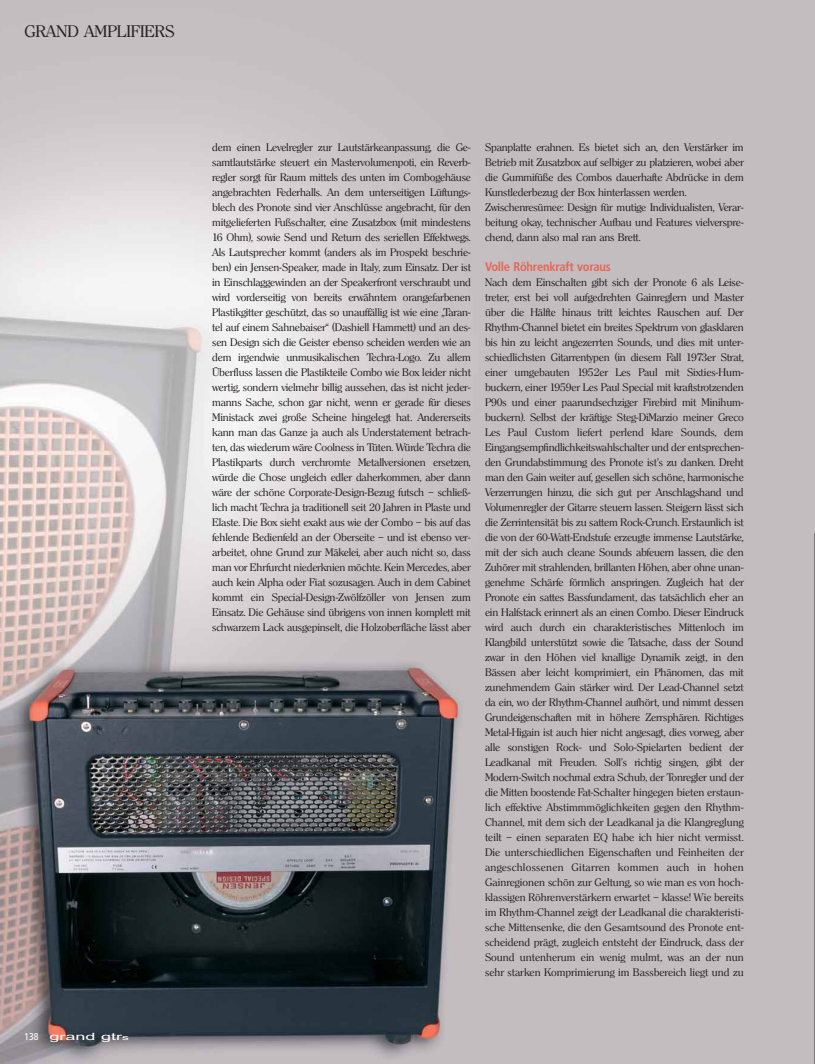
<style>
.page{position:relative;width:815px;height:1064px;background:#fff}
.page>*{position:absolute;margin:0;border:0;box-sizing:border-box;transform-origin:0 0}
.t1{font:16.25px "Clerface";color:#231f20}
.t2{font:700 condensed 12.5px "Frutiger";letter-spacing:-.015em;color:#e56656}
.t3{font:10.62px/15px "Clerface";letter-spacing:-.015em;color:#231f20;text-align:justify}
.t4{font:10px "Arial";color:#fff;scale:1.8 1}
.s1{font-family:"Frutiger";font-stretch:condensed}
.s2{font-size:7.5px}
</style>
<div class="page">
<img style="left:0;top:0;width:815px;height:1064px">
<svg style="left:814px;top:533px;width:1px;height:531px"></svg>
<h1 class="t1" style="left:24px;top:24px;width:152px">GRAND AMPLIFIERS</h1>
<p class="t4" style="left:24px;top:1032px;width:59px"><span class="s1">138</span> grand gtr<span class="s2">s</span></p>
<p class="t3" style="left:212px;top:140px;width:260px">dem einen Levelregler zur Lautstärkeanpassung, die Ge&shy;samtlautstärke steuert ein Mastervolumenpoti, ein Reverb&shy;regler sorgt für Raum mittels des unten im Combogehäuse angebrachten Federhalls. An dem unterseitigen Lüftungs&shy;blech des Pronote sind vier Anschlüsse angebracht, für den mitgelieferten Fußschalter, eine Zusatzbox (mit mindestens 16 Ohm), sowie Send und Return des seriellen Effektwegs.<br>Als Lautsprecher kommt (anders als im Prospekt beschrie&shy;ben) ein Jensen-Speaker, made in Italy, zum Einsatz. Der ist in Einschlaggewinden an der Speakerfront verschraubt und wird vorderseitig von bereits erwähntem orangefarbenen Plastikgitter geschützt, das so unauffällig ist wie eine „Taran&shy;tel auf einem Sahnebaiser“ (Dashiell Hammett) und an des&shy;sen Design sich die Geister ebenso scheiden werden wie an dem irgendwie unmusikalischen Techra-Logo. Zu allem Überfluss lassen die Plastikteile Combo wie Box leider nicht wertig, sondern vielmehr billig aussehen, das ist nicht jeder&shy;manns Sache, schon gar nicht, wenn er gerade für dieses Ministack zwei große Scheine hingelegt hat. Andererseits kann man das Ganze ja auch als Understatement betrach&shy;ten, das wiederum wäre Coolness in Tüten. Würde Techra die Plastikparts durch verchromte Metallversionen ersetzen, würde die Chose ungleich edler daherkommen, aber dann wäre der schöne Corporate-Design-Bezug futsch – schließ&shy;lich macht Techra ja traditionell seit 20 Jahren in Plaste und Elaste. Die Box sieht exakt aus wie der Combo – bis auf das fehlende Bedienfeld an der Oberseite – und ist ebenso ver&shy;arbeitet, ohne Grund zur Mäkelei, aber auch nicht so, dass man vor Ehrfurcht niederknien möchte. Kein Mercedes, aber auch kein Alpha oder Fiat sozusagen. Auch in dem Cabinet kommt ein Special-Design-Zwölfzöller von Jensen zum Einsatz. Die Gehäuse sind übrigens von innen komplett mit schwarzem Lack ausgepinselt, die Holzoberfläche lässt aber</p>
<p class="t3" style="left:485px;top:140px;width:260px;text-align:left">Spanplatte erahnen. Es bietet sich an, den Verstärker im Betrieb mit Zusatzbox auf selbiger zu platzieren, wobei aber die Gummifüße des Combos dauerhafte Abdrücke in dem Kunstlederbezug der Box hinterlassen werden.<br>Zwischenresümee: Design für mutige Individualisten, Verar&shy;beitung okay, technischer Aufbau und Features vielverspre&shy;chend, dann also mal ran ans Brett.</p>
<p class="t2" style="left:485px;top:261px;width:127px">Volle Röhrenkraft voraus</p>
<p class="t3" style="left:485px;top:275px;width:260px">Nach dem Einschalten gibt sich der Pronote 6 als Leise&shy;treter, erst bei voll aufgedrehten Gainreglern und Master über die Hälfte hinaus tritt leichtes Rauschen auf. Der Rhythm-Channel bietet ein breites Spektrum von glasklaren bis hin zu leicht angezerrten Sounds, und dies mit unter&shy;schiedlichsten Gitarrentypen (in diesem Fall 1973er Strat, einer umgebauten 1952er Les Paul mit Sixties-Hum&shy;buckern, einer 1959er Les Paul Special mit kraftstrotzenden P90s und einer paarundsechziger Firebird mit Minihum&shy;buckern). Selbst der kräftige Steg-DiMarzio meiner Greco Les Paul Custom liefert perlend klare Sounds, dem Eingangsempfindlichkeitswahlschalter und der entsprechen&shy;den Grundabstimmung des Pronote ist’s zu danken. Dreht man den Gain weiter auf, gesellen sich schöne, harmonische Verzerrungen hinzu, die sich gut per Anschlagshand und Volumenregler der Gitarre steuern lassen. Steigern lässt sich die Zerrintensität bis zu sattem Rock-Crunch. Erstaunlich ist die von der 60-Watt-Endstufe erzeugte immense Lautstärke, mit der sich auch cleane Sounds abfeuern lassen, die den Zuhörer mit strahlenden, brillanten Höhen, aber ohne unan&shy;genehme Schärfe förmlich anspringen. Zugleich hat der Pronote ein sattes Bassfundament, das tatsächlich eher an ein Halfstack erinnert als an einen Combo. Dieser Eindruck wird auch durch ein charakteristisches Mittenloch im Klangbild unterstützt sowie die Tatsache, dass der Sound zwar in den Höhen viel knallige Dynamik zeigt, in den Bässen aber leicht komprimiert, ein Phänomen, das mit zunehmendem Gain stärker wird. Der Lead-Channel setzt da ein, wo der Rhythm-Channel aufhört, und nimmt dessen Grundeigenschaften mit in höhere Zerrsphären. Richtiges Metal-Higain ist auch hier nicht angesagt, dies vorweg, aber alle sonstigen Rock- und Solo-Spielarten bedient der Leadkanal mit Freuden. Soll’s richtig singen, gibt der Modern-Switch nochmal extra Schub, der Tonregler und der die Mitten boostende Fat-Schalter hingegen bieten erstaun&shy;lich effektive Abstimmmöglichkeiten gegen den Rhythm-Channel, mit dem sich der Leadkanal ja die Klangreglung teilt – einen separaten EQ habe ich hier nicht vermisst.<br>Die unterschiedlichen Eigenschaften und Feinheiten der angeschlossenen Gitarren kommen auch in hohen Gainregionen schön zur Geltung, so wie man es von hoch&shy;klassigen Röhrenverstärkern erwartet – klasse! Wie bereits im Rhythm-Channel zeigt der Leadkanal die charakteristi&shy;sche Mittensenke, die den Gesamtsound des Pronote ent&shy;scheidend prägt, zugleich entsteht der Eindruck, dass der Sound untenherum ein wenig mulmt, was an der nun sehr starken Komprimierung im Bassbereich liegt und zu</p>
</div>
